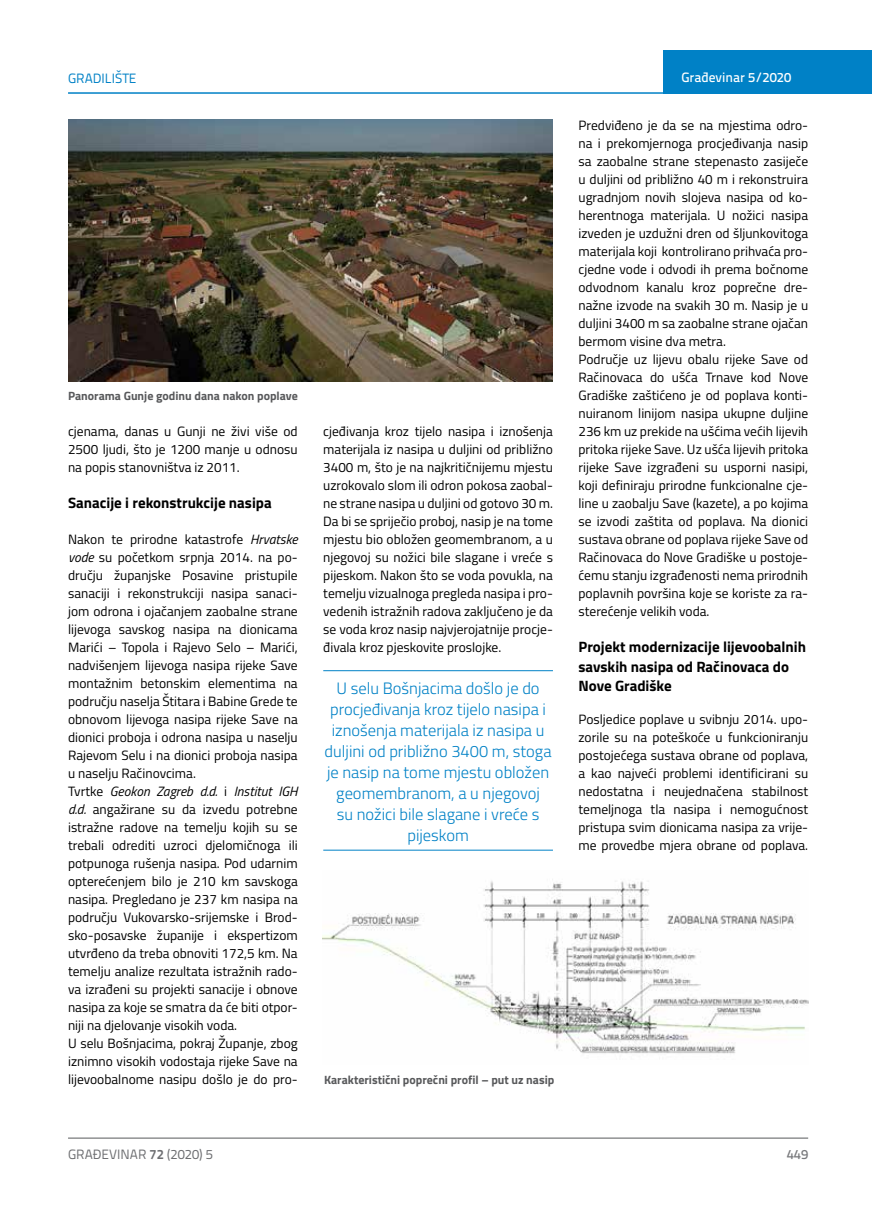
<style>
.page{position:relative;width:872px;height:1212px;background:#fff}
.page>*{position:absolute;margin:0;border:0;box-sizing:border-box;transform-origin:0 0}
.t1{font:300 16.5px/21px "Titillium";color:#0081c6;text-align:center}
.t2{font:700 15px/19.5px "Titillium";color:#000}
.t3{font:13.5px/18px "Titillium";color:#000;text-align:justify}
.t4{font:13.5px "Titillium Text 22 L";color:#6d6e71}
.t5{font:500 13.5px "Titillium Text 22 L";color:#fff}
.t6{font:13.5px "Titillium Text 22 L";color:#0081c6}
.t7{font:500 13.5px "Titillium Text 22 L";color:#797a7d}
.t8{font:700 12px "Titillium";color:#58595b}
.s1{font-style:italic}
.s2{font-weight:700}
</style>
<div class="page">
<div style="left:663px;top:50px;width:209px;height:44px;background:#0081c6"></div>
<hr style="left:68px;top:92px;width:804px;height:2px;background:#0081c6">
<hr style="left:68px;top:1138px;width:740px;height:1px;background:#58595b">
<hr style="left:323px;top:670px;width:230px;height:1px;background:#0081c6">
<hr style="left:323px;top:850px;width:230px;height:1px;background:#0081c6">
<img style="left:68px;top:119px;width:485px;height:263px">
<img style="left:323px;top:879px;width:485px;height:175px">
<p class="t6" style="left:68px;top:68px;width:70px">GRADILIŠTE</p>
<p class="t5" style="left:681px;top:67px;width:111px">Građevinar 5/2020</p>
<p class="t8" style="left:68px;top:386px;width:231px">Panorama Gunje godinu dana nakon poplave</p>
<p class="t3" style="left:68px;top:421px;width:231px">cjenama, danas u Gunji ne živi više od 2500 ljudi, što je 1200 manje u odnosu na popis stanovništva iz 2011.</p>
<p class="t2" style="left:68px;top:492px;width:205px">Sanacije i rekonstrukcije nasipa</p>
<p class="t3" style="left:68px;top:529px;width:231px;text-align:left">Nakon te prirodne katastrofe <span class="s1">Hrvatske vode</span> su početkom srpnja 2014. na po&shy;dručju županjske Posavine pristupile sanaciji i rekonstrukciji nasipa sanaci&shy;jom odrona i ojačanjem zaobalne strane lijevoga savskog nasipa na dionicama Marići – Topola i Rajevo Selo – Marići, nadvišenjem lijevoga nasipa rijeke Save montažnim betonskim elementima na području naselja Štitara i Babine Grede te obnovom lijevoga nasipa rijeke Save na dionici proboja i odrona nasipa u naselju Rajevom Selu i na dionici proboja nasipa u naselju Račinovcima.<br>Tvrtke <span class="s1">Geokon Zagreb d.d.</span> i <span class="s1">Institut IGH d.d.</span> angažirane su da izvedu potrebne istražne radove na temelju kojih su se trebali odrediti uzroci djelomičnoga ili potpunoga rušenja nasipa. Pod udarnim opterećenjem bilo je 210 km savskoga nasipa. Pregledano je 237 km nasipa na području Vukovarsko-srijemske i Brod&shy;sko-posavske županije i ekspertizom utvrđeno da treba obnoviti 172,5 km. Na temelju analize rezultata istražnih rado&shy;va izrađeni su projekti sanacije i obnove nasipa za koje se smatra da će biti otpor&shy;niji na djelovanje visokih voda.<br>U selu Bošnjacima, pokraj Županje, zbog iznimno visokih vodostaja rijeke Save na lijevoobalnome nasipu došlo je do pro-</p>
<p class="t3" style="left:323px;top:421px;width:231px">cjeđivanja kroz tijelo nasipa i iznošenja materijala iz nasipa u duljini od približno 3400 m, što je na najkritičnijemu mjestu uzrokovalo slom ili odron pokosa zaobal&shy;ne strane nasipa u duljini od gotovo 30 m.<br>Da bi se spriječio proboj, nasip je na tome mjestu bio obložen geomembranom, a u njegovoj su nožici bile slagane i vreće s pijeskom. Nakon što se voda povukla, na temelju vizualnoga pregleda nasipa i pro&shy;vedenih istražnih radova zaključeno je da se voda kroz nasip najvjerojatnije procje&shy;đivala kroz pjeskovite proslojke.</p>
<p class="t1" style="left:325px;top:677px;width:228px">U selu Bošnjacima došlo je do procjeđivanja kroz tijelo nasipa i iznošenja materijala iz nasipa u duljini od približno 3400 m, stoga je nasip na tome mjestu obložen geomembranom, a u njegovoj<br>su nožici bile slagane i vreće s pijeskom</p>
<p class="t8" style="left:324px;top:1071px;width:232px">Karakteristični poprečni profil – put uz nasip</p>
<p class="t3" style="left:578px;top:115px;width:231px;text-align:left">Predviđeno je da se na mjestima odro&shy;na i prekomjernoga procjeđivanja nasip sa zaobalne strane stepenasto zasiječe u duljini od približno 40 m i rekonstruira ugradnjom novih slojeva nasipa od ko&shy;herentnoga materijala. U nožici nasipa izveden je uzdužni dren od šljunkovitoga materijala koji kontrolirano prihvaća pro&shy;cjedne vode i odvodi ih prema bočnome odvodnom kanalu kroz poprečne dre&shy;nažne izvode na svakih 30 m. Nasip je u duljini 3400 m sa zaobalne strane ojačan bermom visine dva metra.<br>Područje uz lijevu obalu rijeke Save od Račinovaca do ušća Trnave kod Nove Gradiške zaštićeno je od poplava konti&shy;nuiranom linijom nasipa ukupne duljine 236 km uz prekide na ušćima većih lijevih pritoka rijeke Save. Uz ušća lijevih pritoka rijeke Save izgrađeni su usporni nasipi, koji definiraju prirodne funkcionalne cje&shy;line u zaobalju Save (kazete), a po kojima se izvodi zaštita od poplava. Na dionici sustava obrane od poplava rijeke Save od Račinovaca do Nove Gradiške u postoje&shy;ćemu stanju izgrađenosti nema prirodnih poplavnih površina koje se koriste za ra&shy;sterećenje velikih voda.</p>
<p class="t2" style="left:578px;top:636px;width:229px">Projekt modernizacije lijevoobalnih savskih nasipa od Račinovaca do<br>Nove Gradiške</p>
<p class="t3" style="left:578px;top:710px;width:231px">Posljedice poplave u svibnju 2014. upo&shy;zorile su na poteškoće u funkcioniranju postojećega sustava obrane od poplava, a kao najveći problemi identificirani su nedostatna i neujednačena stabilnost temeljnoga tla nasipa i nemogućnost pristupa svim dionicama nasipa za vrije&shy;me provedbe mjera obrane od poplava.</p>
<p class="t4" style="left:68px;top:1144px;width:146px">GRAĐEVINAR <span class="s2">72</span> (2020) 5</p>
<p class="t7" style="left:786px;top:1144px;width:23px">449</p>
</div>
